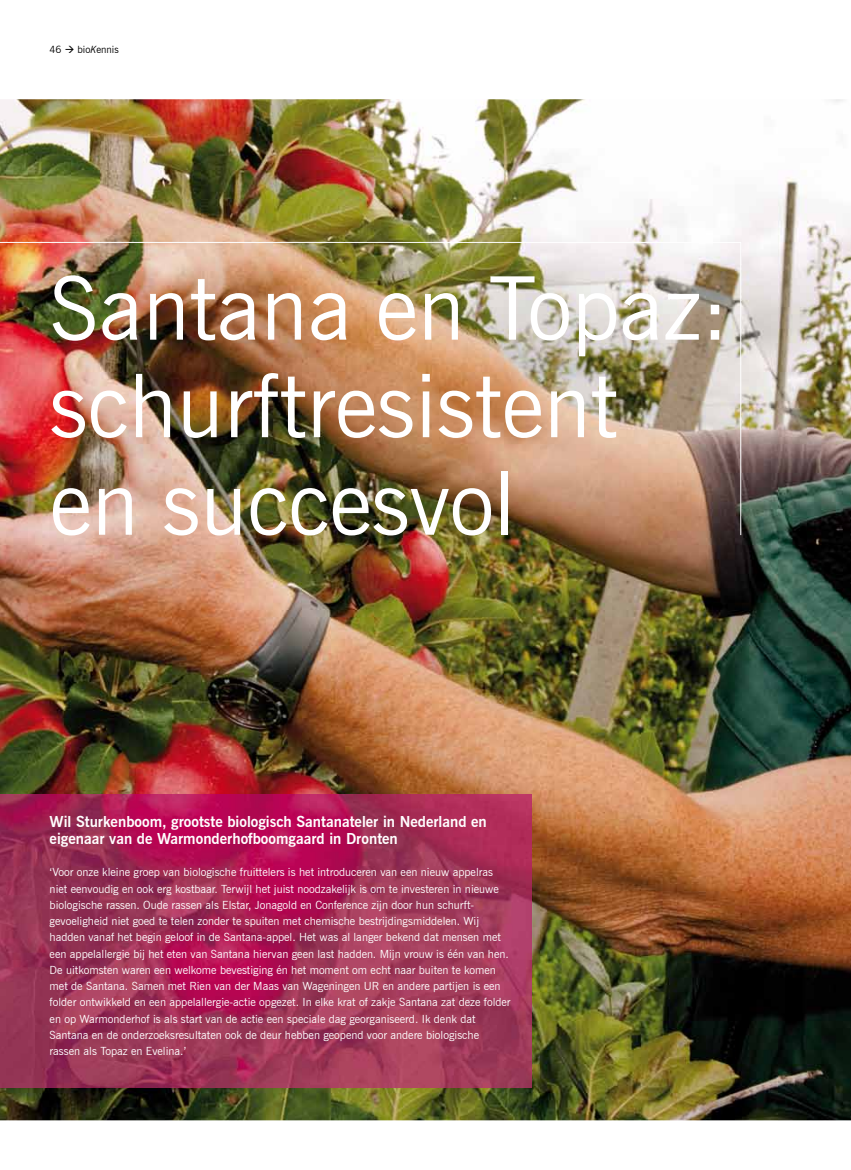
<style>
.page{position:relative;width:851px;height:1170px;background:#fff}
.page>*{position:absolute;margin:0;border:0;box-sizing:border-box;transform-origin:0 0}
.t1{font:87.5px/97.5px "News Gothic BT";color:#fff}
.t2{font:700 15px/16.2px "News Gothic BT";color:#fff}
.t3{font:11.25px/16.2px "News Gothic BT";color:#fff}
.t4{font:10px "News Gothic BT";color:#000}
.s1{font-style:italic}
</style>
<div class="page">
<img style="left:0;top:99px;width:850px;height:1021px">
<img style="left:0;top:242px;width:741px;height:293px">
<img style="left:0;top:794px;width:531px;height:293px">
<p class="t4" style="left:50px;top:44px;width:71px">46 → bio<span class="s1">K</span>ennis</p>
<h1 class="t1" style="left:50px;top:259px;width:680px">Santana en Topaz: schurftresistent en succesvol</h1>
<h2 class="t2" style="left:50px;top:813px;width:438px">Wil Sturkenboom, grootste biologisch Santanateler in Nederland en eigenaar van de Warmonderhofboomgaard in Dronten</h2>
<p class="t3" style="left:50px;top:864px;width:462px">‘Voor onze kleine groep van biologische fruittelers is het introduceren van een nieuw appelras niet eenvoudig en ook erg kostbaar. Terwijl het juist noodzakelijk is om te investeren in nieuwe biologische rassen. Oude rassen als Elstar, Jonagold en Conference zijn door hun schurft&shy;gevoeligheid niet goed te telen zonder te spuiten met chemische bestrijdingsmiddelen. Wij hadden vanaf het begin geloof in de Santana-appel. Het was al langer bekend dat mensen met een appelallergie bij het eten van Santana hiervan geen last hadden. Mijn vrouw is één van hen.<br>De uitkomsten waren een welkome bevestiging én het moment om echt naar buiten te komen met de Santana. Samen met Rien van der Maas van Wageningen UR en andere partijen is een folder ontwikkeld en een appelallergie-actie opgezet. In elke krat of zakje Santana zat deze folder en op Warmonderhof is als start van de actie een speciale dag georganiseerd. Ik denk dat Santana en de onderzoeksresultaten ook de deur hebben geopend voor andere biologische rassen als Topaz en Evelina.’</p>
</div>
